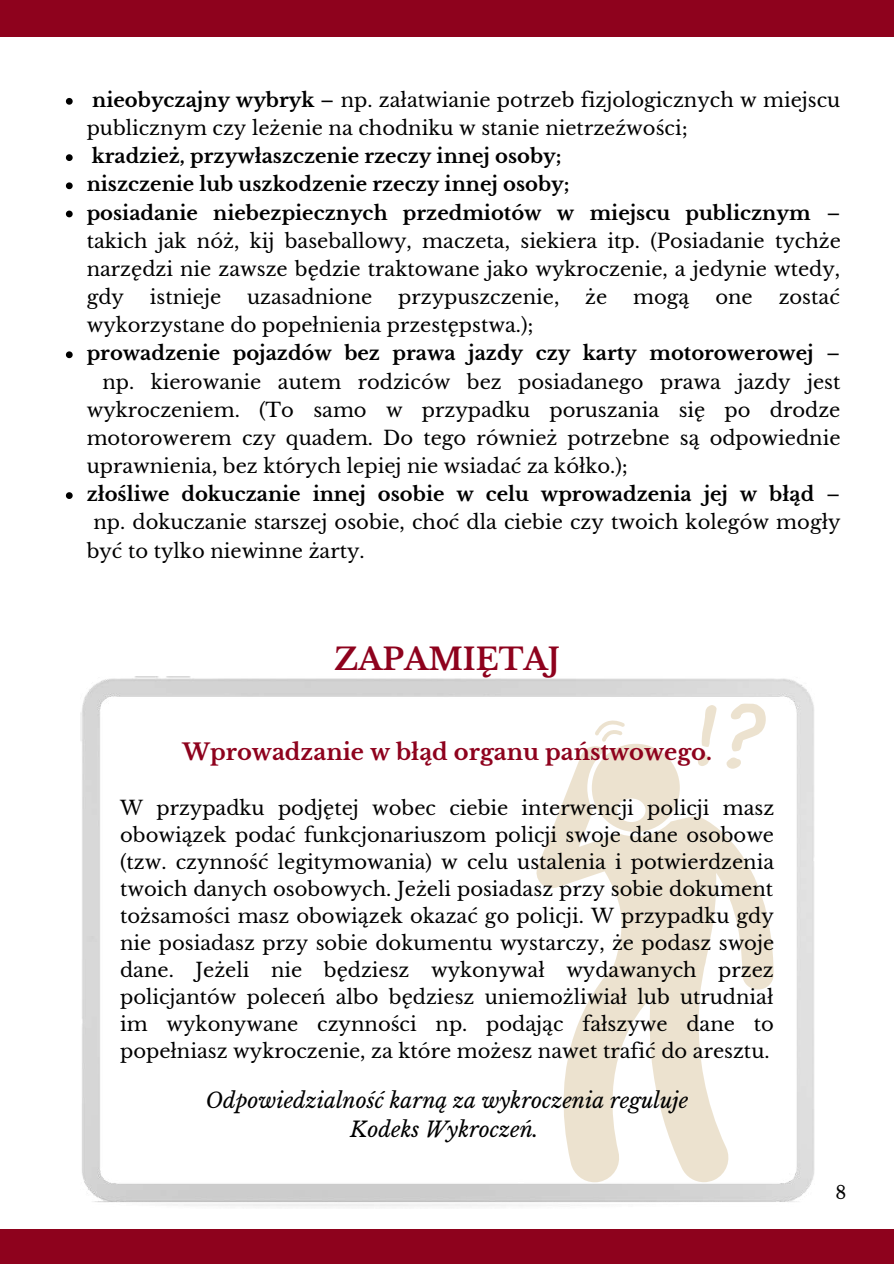
<style>
.page{position:relative;width:894px;height:1264px;background:#fff}
.page>*{position:absolute;margin:0;border:0;box-sizing:border-box;transform-origin:0 0}
.t1{font:700 30px "Libre Baskerville";color:#8e021d}
.t2{font:700 22.5px "Libre Baskerville";color:#8e021d}
.t3{font:italic 21px/29.2px "Libre Baskerville";color:#000;text-align:center}
.t4{font:19.5px/27px "Libre Baskerville";color:#000}
.t5{font:700 19.5px/28.2px "Libre Baskerville";color:#000}
.t6{font:18px "Libre Baskerville";color:#000}
.s1{font-weight:700}
.s2{font-weight:400}
</style>
<div class="page">
<div style="left:0;top:0;width:893px;height:36px;background:#8e021d"></div>
<div style="left:0;top:1229px;width:893px;height:34px;background:#8e021d"></div>
<img style="left:80px;top:677px;width:734px;height:531px">
<svg style="left:536px;top:744px;width:237px;height:438px"></svg>
<svg style="left:697px;top:754px;width:12px;height:12px"></svg>
<svg style="left:701px;top:705px;width:15px;height:42px"></svg>
<svg style="left:726px;top:757px;width:14px;height:11px"></svg>
<svg style="left:730px;top:703px;width:35px;height:48px"></svg>
<svg style="left:591px;top:719px;width:88px;height:113px"></svg>
<svg style="left:66px;top:98px;width:7px;height:7px"></svg>
<svg style="left:66px;top:154px;width:7px;height:7px"></svg>
<svg style="left:66px;top:182px;width:7px;height:7px"></svg>
<svg style="left:66px;top:210px;width:7px;height:7px"></svg>
<svg style="left:66px;top:351px;width:7px;height:7px"></svg>
<svg style="left:66px;top:492px;width:7px;height:7px"></svg>
<p class="t4" style="left:87px;top:86px;width:754px;line-height:28.2px"><span class="s1">nieobyczajny wybryk</span> – np. załatwianie potrzeb fizjologicznych w miejscu publicznym czy leżenie na chodniku w stanie nietrzeźwości;</p>
<p class="t5" style="left:87px;top:142px;width:755px">kradzież, przywłaszczenie rzeczy innej osoby;<br>niszczenie lub uszkodzenie rzeczy innej osoby;<br>posiadanie niebezpiecznych przedmiotów w miejscu publicznym <span class="s2">– takich jak nóż, kij baseballowy, maczeta, siekiera itp. (Posiadanie tychże narzędzi nie zawsze będzie traktowane jako wykroczenie, a jedynie wtedy, gdy</span></p>
<p class="t4" style="left:150px;top:284px;width:73px">istnieje</p>
<p class="t4" style="left:247px;top:284px;width:127px">uzasadnione</p>
<p class="t4" style="left:398px;top:284px;width:163px">przypuszczenie,</p>
<p class="t4" style="left:585px;top:284px;width:24px">że</p>
<p class="t4" style="left:633px;top:284px;width:58px">mogą</p>
<p class="t4" style="left:715px;top:284px;width:39px">one</p>
<p class="t4" style="left:778px;top:284px;width:63px">zostać</p>
<p class="t4" style="left:87px;top:312px;width:448px">wykorzystane do popełnienia przestępstwa.);</p>
<p class="t5" style="left:87px;top:339px;width:754px">prowadzenie pojazdów bez prawa jazdy czy karty motorowerowej <span class="s2">–</span></p>
<p class="t4" style="left:102px;top:368px;width:739px">np. kierowanie autem rodziców bez posiadanego prawa jazdy jest</p>
<p class="t4" style="left:87px;top:396px;width:755px">wykroczeniem. (To samo w przypadku poruszania się po drodze</p>
<p class="t4" style="left:87px;top:424px;width:755px">motorowerem czy quadem. Do tego również potrzebne są odpowiednie</p>
<p class="t4" style="left:87px;top:453px;width:542px">uprawnienia, bez których lepiej nie wsiadać za kółko.);</p>
<p class="t5" style="left:87px;top:480px;width:754px">złośliwe dokuczanie innej osobie w celu wprowadzenia jej w błąd <span class="s2">–</span></p>
<p class="t4" style="left:93px;top:509px;width:748px">np. dokuczanie starszej osobie, choć dla ciebie czy twoich kolegów mogły</p>
<p class="t4" style="left:87px;top:537px;width:279px">być to tylko niewinne żarty.</p>
<h1 class="t1" style="left:334px;top:640px;width:227px">ZAPAMIĘTAJ</h1>
<p class="t2" style="left:182px;top:737px;width:530px">Wprowadzanie w błąd organu państwowego.</p>
<p class="t4" style="left:120px;top:794px;width:655px;text-align:justify">W przypadku podjętej wobec ciebie interwencji policji masz obowiązek podać funkcjonariuszom policji swoje dane osobowe (tzw. czynność legitymowania) w celu ustalenia i potwierdzenia twoich danych osobowych. Jeżeli posiadasz przy sobie dokument tożsamości masz obowiązek okazać go policji. W przypadku gdy nie posiadasz przy sobie dokumentu wystarczy, że podasz swoje dane. Jeżeli nie będziesz wykonywał wydawanych przez policjantów poleceń albo będziesz uniemożliwiał lub utrudniał im wykonywane czynności np. podając fałszywe dane to popełniasz wykroczenie, za które możesz nawet trafić do aresztu.</p>
<p class="t3" style="left:206px;top:1085px;width:484px">Odpowiedzialność karną za wykroczenia reguluje<br>Kodeks Wykroczeń.</p>
<p class="t6" style="left:835px;top:1181px;width:12px">8</p>
</div>
